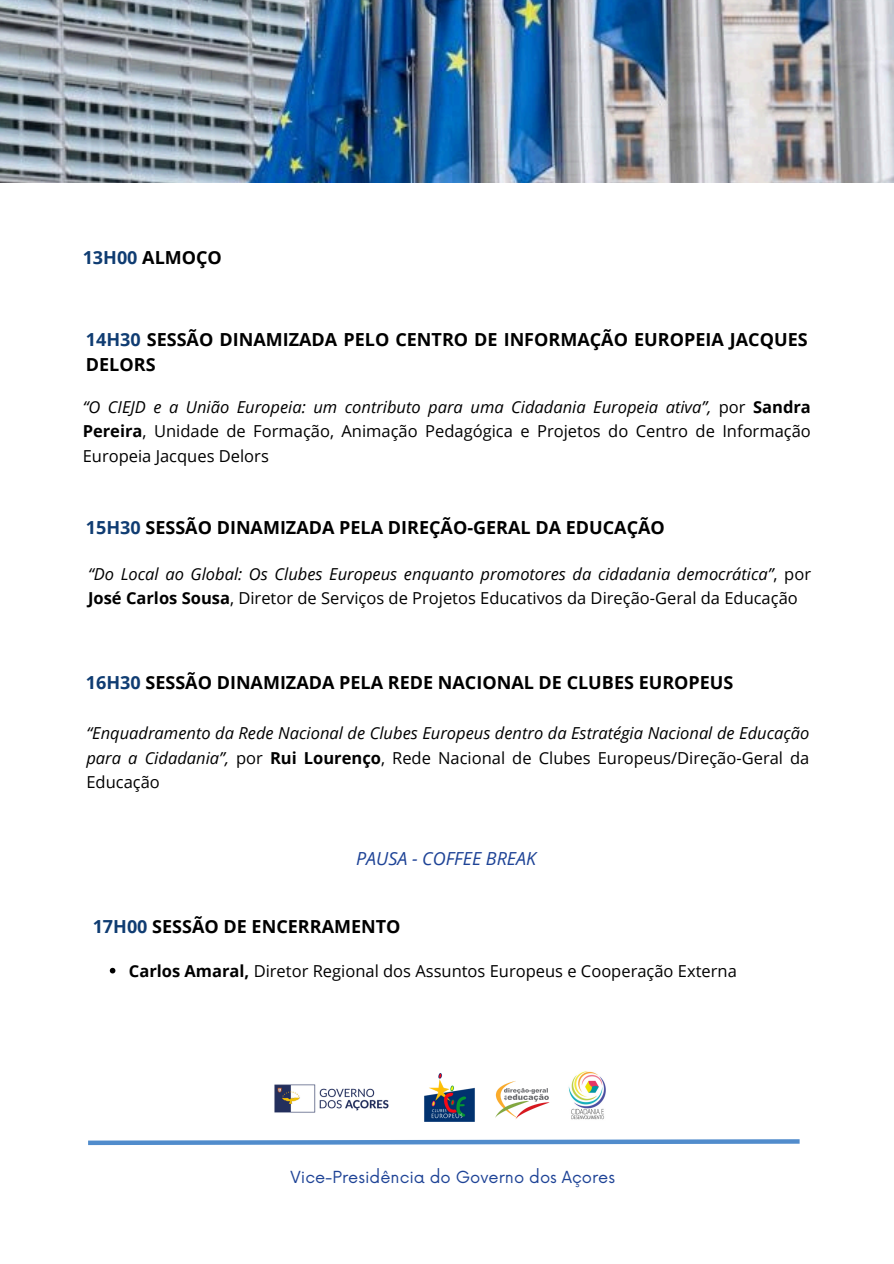
<style>
.page{position:relative;width:894px;height:1264px;background:#fff}
.page>*{position:absolute;margin:0;border:0;box-sizing:border-box;transform-origin:0 0}
.t1{font:700 18px/24.8px "Open Sans";color:#000}
.t2{font:italic 18px "Open Sans";color:#1e4396}
.t3{font:italic 16.5px/24.8px "Open Sans";color:#000}
.t4{font:16.5px/24.8px "Open Sans";color:#000;text-align:justify}
.t5{font:16.2px "Now";color:#1e4396}
.s1{color:#0f3c72}
.s2{font-style:italic}
.s3{font-weight:700}
.s4{font-style:normal}
.s5{font-weight:700;font-style:normal}
</style>
<div class="page">
<img style="left:274px;top:1084px;width:115px;height:29px">
<img style="left:424px;top:1073px;width:51px;height:49px">
<img style="left:495px;top:1081px;width:55px;height:38px">
<img style="left:568px;top:1071px;width:38px;height:49px">
<svg style="left:88px;top:1139px;width:712px;height:7px"></svg>
<svg style="left:110px;top:967px;width:5px;height:6px"></svg>
<img style="left:0;top:0;width:893px;height:183px">
<p class="t1" style="left:83px;top:244px;width:141px"><span class="s1">13H00</span> ALMOÇO</p>
<h1 class="t1" style="left:86px;top:326px;width:723px"><span class="s1">14H30</span> SESSÃO DINAMIZADA PELO CENTRO DE INFORMAÇÃO EUROPEIA JACQUES<br>DELORS</h1>
<p class="t4" style="left:83px;top:394px;width:729px"><span class="s2">“O CIEJD e a União Europeia: um contributo para uma Cidadania Europeia ativa”,</span> por <span class="s3">Sandra Pereira</span>, Unidade de Formação, Animação Pedagógica e Projetos do Centro de Informação Europeia Jacques Delors</p>
<p class="t1" style="left:86px;top:515px;width:580px"><span class="s1">15H30</span> SESSÃO DINAMIZADA PELA DIREÇÃO-GERAL DA EDUCAÇÃO</p>
<h2 class="t3" style="left:88px;top:561px;width:724px">“Do Local ao Global: Os Clubes Europeus enquanto promotores da cidadania democrática”<span class="s4">, por<br></span><span class="s5">José Carlos Sousa</span><span class="s4">, Diretor de Serviços de Projetos Educativos da Direção-Geral da Educação</span></h2>
<h1 class="t1" style="left:86px;top:669px;width:649px"><span class="s1">16H30</span> SESSÃO DINAMIZADA PELA REDE NACIONAL DE CLUBES EUROPEUS</h1>
<h1 class="t3" style="left:86px;top:720px;width:724px;text-align:justify">“Enquadramento da Rede Nacional de Clubes Europeus dentro da Estratégia Nacional de Educação para a Cidadania”, <span class="s4">por</span> <span class="s5">Rui Lourenço</span><span class="s4">, Rede Nacional de Clubes Europeus/Direção-Geral da Educação</span></h1>
<h1 class="t2" style="left:356px;top:846px;width:181px">PAUSA - COFFEE BREAK</h1>
<h1 class="t1" style="left:93px;top:913px;width:309px"><span class="s1">17H00</span> SESSÃO DE ENCERRAMENTO</h1>
<p class="t4" style="left:129px;top:958px;width:609px"><span class="s3">Carlos Amaral,</span> Diretor Regional dos Assuntos Europeus e Cooperação Externa</p>
<p class="t5" style="left:290px;top:1167px;width:326px">Vice-Presidência do Governo dos Açores</p>
</div>
